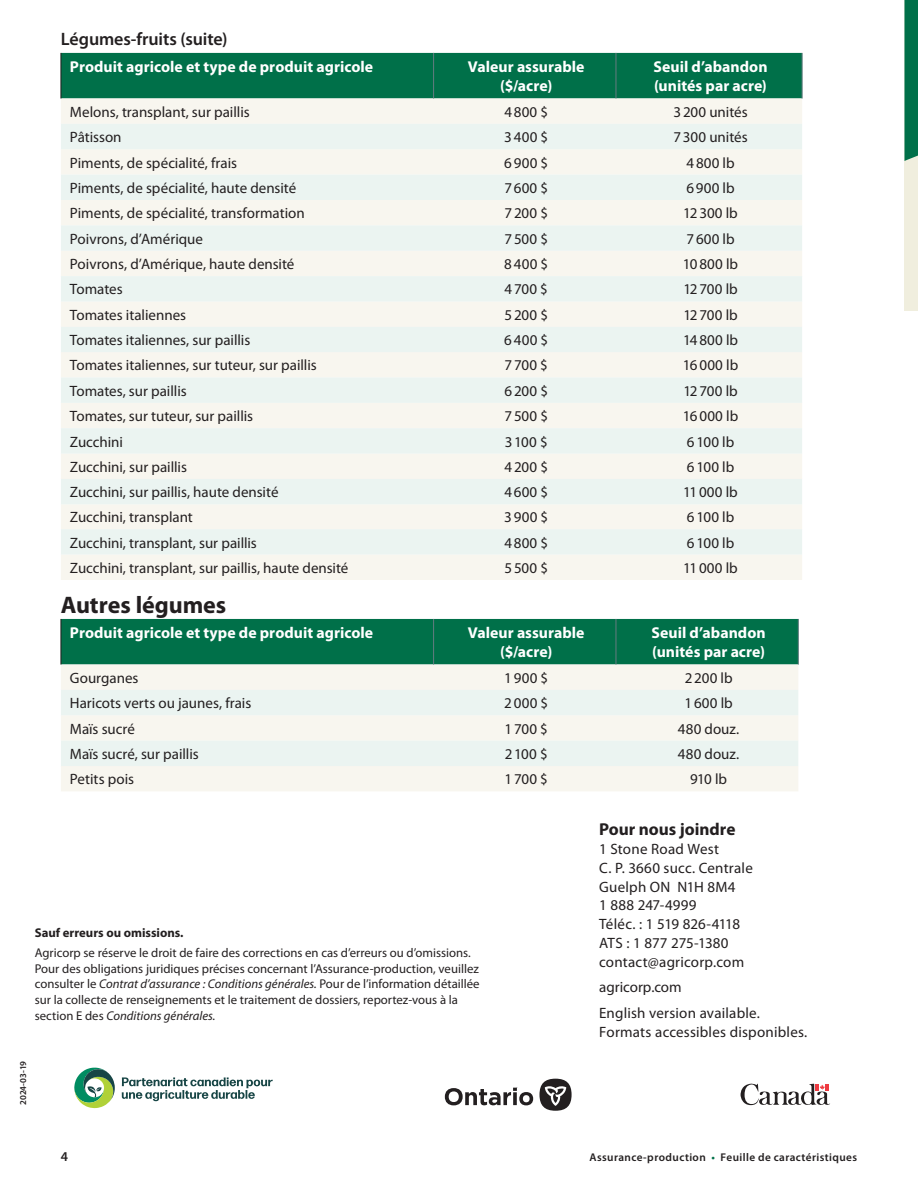
<style>
.page{position:relative;width:918px;height:1188px;background:#fff}
.page>*{position:absolute;margin:0;border:0;box-sizing:border-box;transform-origin:0 0}
.CALLOUT_Small{font:700 24px "Myriad Pro";letter-spacing:-.005em;color:#231f20}
.t1{font:600 18px "Myriad Pro";letter-spacing:-.005em;color:#231f20}
.t2{font:700 17.25px "Myriad Pro";color:#231f20}
.B1{font:700 15.75px/18.8px "Myriad Pro";color:#fff;text-align:center}
.B1-2{font:15px "Myriad Pro";color:#231f20}
.B1-3{font:15px "Myriad Pro";letter-spacing:.02em;color:#231f20}
.B1-4{font:15px "Myriad Pro";letter-spacing:-.03em;color:#231f20}
.t3{font:600 13.5px "Myriad Pro";color:#231f20}
.Body_Copy{font:12.75px/15.8px "Myriad Pro";color:#231f20}
.Body_Copy-2{font:700 12.75px "Myriad Pro";color:#231f20}
.t4{font:600 11.25px "Myriad Pro";letter-spacing:.035em;color:#231f20}
.t5{font:600 9px "Myriad Pro";color:#231f20}
.s1{font-style:italic}
.s2{color:#007049}
</style>
<div class="page">
<div style="left:904px;top:0;width:14px;height:310px;background:#f0eede"></div>
<svg style="left:904px;top:0;width:14px;height:161px;background:#0c7650"></svg>
<div style="left:62px;top:53px;width:740px;height:45px;background:#007049"></div>
<div style="left:61px;top:98px;width:741px;height:482px;background:#f8f6ef"></div>
<svg style="left:61px;top:124px;width:741px;height:431px;fill:#ebf4f1"></svg>
<hr style="left:61px;top:53px;width:1px;height:45px;background:#231f20">
<hr style="left:433px;top:53px;width:1px;height:45px;background:#657b80">
<hr style="left:616px;top:53px;width:1px;height:45px;background:#657b80">
<hr style="left:802px;top:53px;width:1px;height:45px;background:#657b80">
<div style="left:62px;top:619px;width:736px;height:46px;background:#007049"></div>
<div style="left:61px;top:665px;width:737px;height:126px;background:#f8f6ef"></div>
<svg style="left:61px;top:690px;width:737px;height:76px;fill:#ebf4f1"></svg>
<hr style="left:61px;top:619px;width:1px;height:46px;background:#231f20">
<hr style="left:433px;top:619px;width:1px;height:46px;background:#657b80">
<hr style="left:616px;top:619px;width:1px;height:46px;background:#657b80">
<hr style="left:798px;top:619px;width:1px;height:46px;background:#657b80">
<svg style="left:741px;top:1083px;width:89px;height:23px"></svg>
<svg style="left:445px;top:1088px;width:88px;height:17px"></svg>
<div style="left:539px;top:1079px;width:33px;height:32px;background:#231f20;border-radius:50%"></div>
<svg style="left:545px;top:1086px;width:21px;height:20px"></svg>
<svg style="left:122px;top:1077px;width:151px;height:24px"></svg>
<svg style="left:74px;top:1068px;width:41px;height:40px"></svg>
<h2 class="t1" style="left:61px;top:27px;width:168px">Légumes-fruits (suite)</h2>
<p class="B1" style="left:70px;top:57px;width:305px">Produit agricole et type de produit agricole</p>
<p class="B1" style="left:468px;top:57px;width:118px">Valeur assurable ($/acre)</p>
<p class="B1" style="left:653px;top:57px;width:116px;text-align:left">Seuil d’abandon (unités par acre)</p>
<p class="B1-2" style="left:70px;top:103px;width:181px">Melons, transplant, sur paillis</p>
<p class="B1-2" style="left:504px;top:103px;width:45px">4800 $</p>
<p class="B1-2" style="left:673px;top:103px;width:76px">3200 unités</p>
<p class="B1-2" style="left:70px;top:128px;width:53px">Pâtisson</p>
<p class="B1-2" style="left:504px;top:128px;width:45px">3400 $</p>
<p class="B1-2" style="left:673px;top:128px;width:76px">7300 unités</p>
<p class="B1-2" style="left:70px;top:153px;width:169px">Piments, de spécialité, frais</p>
<p class="B1-2" style="left:504px;top:153px;width:45px">6900 $</p>
<p class="B1-2" style="left:686px;top:153px;width:50px">4800 lb</p>
<p class="B1-2" style="left:70px;top:179px;width:228px">Piments, de spécialité, haute densité</p>
<p class="B1-2" style="left:504px;top:179px;width:45px">7600 $</p>
<p class="B1-2" style="left:686px;top:179px;width:50px">6900 lb</p>
<p class="B1-2" style="left:70px;top:204px;width:236px">Piments, de spécialité, transformation</p>
<p class="B1-2" style="left:504px;top:204px;width:45px">7200 $</p>
<p class="B1-2" style="left:683px;top:204px;width:56px">12300 lb</p>
<p class="B1-2" style="left:70px;top:229px;width:135px">Poivrons, d’Amérique</p>
<p class="B1-2" style="left:504px;top:229px;width:45px">7500 $</p>
<p class="B1-2" style="left:686px;top:229px;width:50px">7600 lb</p>
<p class="B1-2" style="left:70px;top:255px;width:226px">Poivrons, d’Amérique, haute densité</p>
<p class="B1-2" style="left:504px;top:255px;width:45px">8400 $</p>
<p class="B1-2" style="left:683px;top:255px;width:57px">10800 lb</p>
<p class="B1-2" style="left:70px;top:280px;width:54px">Tomates</p>
<p class="B1-2" style="left:505px;top:280px;width:45px">4700 $</p>
<p class="B1-2" style="left:683px;top:280px;width:56px">12700 lb</p>
<p class="B1-2" style="left:70px;top:306px;width:118px">Tomates italiennes</p>
<p class="B1-2" style="left:504px;top:306px;width:45px">5200 $</p>
<p class="B1-2" style="left:683px;top:306px;width:56px">12700 lb</p>
<p class="B1-2" style="left:70px;top:331px;width:182px">Tomates italiennes, sur paillis</p>
<p class="B1-2" style="left:504px;top:331px;width:45px">6400 $</p>
<p class="B1-2" style="left:683px;top:331px;width:57px">14800 lb</p>
<p class="B1-2" style="left:70px;top:356px;width:248px">Tomates italiennes, sur tuteur, sur paillis</p>
<p class="B1-2" style="left:505px;top:356px;width:45px">7700 $</p>
<p class="B1-2" style="left:683px;top:356px;width:57px">16000 lb</p>
<p class="B1-2" style="left:70px;top:381px;width:118px">Tomates, sur paillis</p>
<p class="B1-2" style="left:504px;top:381px;width:45px">6200 $</p>
<p class="B1-2" style="left:683px;top:381px;width:56px">12700 lb</p>
<p class="B1-2" style="left:70px;top:407px;width:185px">Tomates, sur tuteur, sur paillis</p>
<p class="B1-2" style="left:504px;top:407px;width:45px">7500 $</p>
<p class="B1-2" style="left:683px;top:407px;width:57px">16000 lb</p>
<p class="B1-2" style="left:70px;top:432px;width:55px">Zucchini</p>
<p class="B1-2" style="left:505px;top:432px;width:45px">3100 $</p>
<p class="B1-2" style="left:687px;top:432px;width:49px">6100 lb</p>
<p class="B1-2" style="left:70px;top:458px;width:119px">Zucchini, sur paillis</p>
<p class="B1-2" style="left:504px;top:458px;width:45px">4200 $</p>
<p class="B1-2" style="left:687px;top:458px;width:49px">6100 lb</p>
<p class="B1-2" style="left:70px;top:483px;width:210px">Zucchini, sur paillis, haute densité</p>
<p class="B1-2" style="left:504px;top:483px;width:45px">4600 $</p>
<p class="B1-2" style="left:683px;top:483px;width:56px">11000 lb</p>
<p class="B1-2" style="left:70px;top:508px;width:124px">Zucchini, transplant</p>
<p class="B1-2" style="left:504px;top:508px;width:45px">3900 $</p>
<p class="B1-2" style="left:687px;top:508px;width:49px">6100 lb</p>
<p class="B1-2" style="left:70px;top:533px;width:189px">Zucchini, transplant, sur paillis</p>
<p class="B1-2" style="left:504px;top:533px;width:45px">4800 $</p>
<p class="B1-2" style="left:687px;top:533px;width:49px">6100 lb</p>
<p class="B1-2" style="left:70px;top:559px;width:280px">Zucchini, transplant, sur paillis, haute densité</p>
<p class="B1-2" style="left:504px;top:559px;width:45px">5500 $</p>
<p class="B1-2" style="left:683px;top:559px;width:56px">11000 lb</p>
<p class="CALLOUT_Small" style="left:61px;top:589px;width:167px">Autres légumes</p>
<p class="B1" style="left:70px;top:623px;width:305px">Produit agricole et type de produit agricole</p>
<p class="B1" style="left:468px;top:623px;width:118px">Valeur assurable ($/acre)</p>
<p class="B1" style="left:652px;top:623px;width:116px;text-align:left">Seuil d’abandon (unités par acre)</p>
<p class="B1-2" style="left:70px;top:669px;width:70px">Gourganes</p>
<p class="B1-2" style="left:504px;top:669px;width:45px">1900 $</p>
<p class="B1-2" style="left:685px;top:669px;width:49px">2200 lb</p>
<p class="B1-2" style="left:70px;top:694px;width:183px">Haricots verts ou jaunes, frais</p>
<p class="B1-2" style="left:504px;top:694px;width:46px">2000 $</p>
<p class="B1-2" style="left:685px;top:694px;width:50px">1600 lb</p>
<p class="B1-2" style="left:70px;top:719px;width:66px">Maïs sucré</p>
<p class="B1-2" style="left:505px;top:719px;width:45px">1700 $</p>
<p class="B1-2" style="left:678px;top:719px;width:63px">480 douz.</p>
<p class="B1-2" style="left:70px;top:745px;width:130px">Maïs sucré, sur paillis</p>
<p class="B1-2" style="left:505px;top:745px;width:45px">2100 $</p>
<p class="B1-2" style="left:678px;top:745px;width:63px">480 douz.</p>
<p class="B1-2" style="left:70px;top:770px;width:66px">Petits pois</p>
<p class="B1-2" style="left:505px;top:770px;width:45px">1700 $</p>
<p class="B1-2" style="left:690px;top:770px;width:39px">910 lb</p>
<p class="Body_Copy-2" style="left:35px;top:924px;width:150px">Sauf erreurs ou omissions.</p>
<p class="Body_Copy" style="left:35px;top:944px;width:446px">Agricorp se réserve le droit de faire des corrections en cas d’erreurs ou d’omissions.<br>Pour des obligations juridiques précises concernant l’Assurance-production, veuillez consulter le <span class="s1">Contrat d’assurance : Conditions générales.</span> Pour de l’information détaillée sur la collecte de renseignements et le traitement de dossiers, reportez-vous à la section E des <span class="s1">Conditions générales.</span></p>
<p class="t5" style="left:17px;top:1105px;width:46px;rotate:-90deg">2024-03-19</p>
<p class="t2" style="left:599px;top:818px;width:138px">Pour nous joindre</p>
<p class="B1-2" style="left:599px;top:840px;width:121px">1 Stone Road West</p>
<p class="B1-2" style="left:599px;top:859px;width:155px">C. P. 3660 succ. Centrale</p>
<p class="B1-3" style="left:599px;top:877px;width:138px">Guelph ON N1H 8M4</p>
<p class="B1-3" style="left:599px;top:896px;width:99px">1 888 247-4999</p>
<p class="B1-4" style="left:599px;top:915px;width:142px">Téléc. : 1 519 826-4118</p>
<p class="B1-2" style="left:599px;top:934px;width:131px">ATS : 1 877 275-1380</p>
<p class="B1-2" style="left:599px;top:952px;width:147px">contact@agricorp.com</p>
<p class="B1-2" style="left:599px;top:978px;width:84px">agricorp.com</p>
<p class="B1-2" style="left:599px;top:1003px;width:162px">English version available.</p>
<p class="B1-2" style="left:599px;top:1023px;width:210px">Formats accessibles disponibles.</p>
<p class="t3" style="left:61px;top:1148px;width:9px">4</p>
<p class="t4" style="left:589px;top:1150px;width:269px">Assurance-production <span class="s2">•</span> Feuille de caractéristiques</p>
</div>
